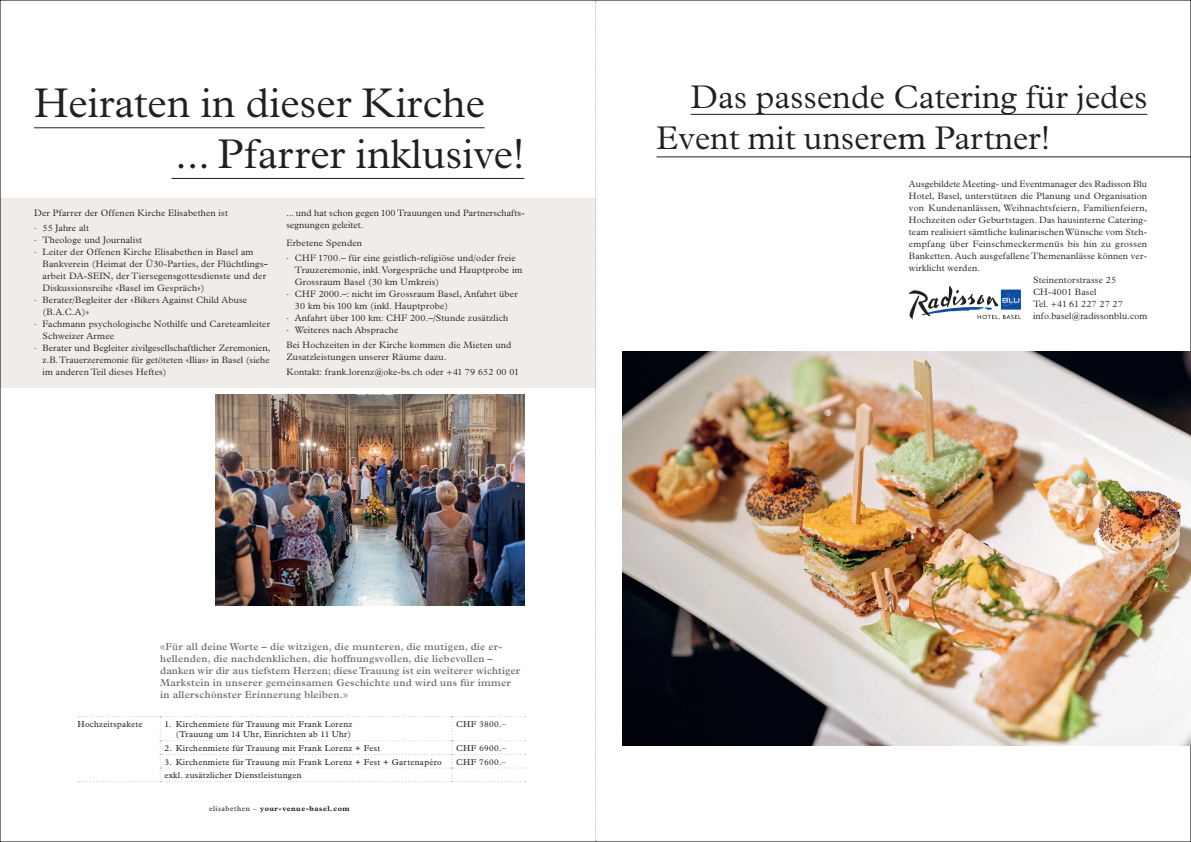
<style>
.page{position:relative;width:1191px;height:842px;background:#fff}
.page>*{position:absolute;margin:0;border:0;box-sizing:border-box;transform-origin:0 0}
.t1{font:300 41.8px/50.6px "Plantin";letter-spacing:.005em;color:#231f20}
.t2{font:300 33px/40.6px "Plantin";letter-spacing:.005em;color:#231f20}
.t3{font:600 10px/12px "Plantin";letter-spacing:.025em;color:#6c6d70}
.t4{font:300 9.2px/12px "Plantin";letter-spacing:.02em;color:#231f20}
.t5{font:8.5px/10px "Plantin";letter-spacing:.035em;color:#231f20;text-align:right}
.t6{font:700 7.3px "Plantin";letter-spacing:.075em;color:#231f20}
.s1{font-size:11.2px}
.s2{font-weight:400}
</style>
<div class="page">
<img style="left:216px;top:395px;width:309px;height:211px">
<hr style="left:34px;top:128px;width:450px;height:1px;background:#231f20">
<hr style="left:171px;top:178px;width:353px;height:1px;background:#231f20">
<div style="left:0;top:198px;width:595px;height:189px;background:#f0ede8"></div>
<svg style="left:78px;top:716px;width:447px;height:66px"></svg>
<svg style="left:595px;top:1px;width:1px;height:840px"></svg>
<img style="left:622px;top:352px;width:569px;height:393px">
<hr style="left:656px;top:157px;width:535px;height:1px;background:#231f20">
<hr style="left:690px;top:114px;width:457px;height:1px;background:#231f20">
<svg style="left:909px;top:286px;width:112px;height:34px"></svg>
<h1 class="t1" style="left:175px;top:78px;width:350px;text-indent:-141px">Heiraten in dieser Kirche ... Pfarrer inklusive!</h1>
<p class="t4" style="left:34px;top:205px;width:195px;line-height:15px">Der Pfarrer der Offenen Kirche Elisabethen ist · 55 Jahre alt</p>
<p class="t4" style="left:34px;top:234px;width:110px">· Theologe und Journalist</p>
<p class="t4" style="left:34px;top:246px;width:221px">· Leiter der Offenen Kirche Elisabethen in Basel am</p>
<p class="t4" style="left:43px;top:258px;width:226px">Bankverein (Heimat der Ü30-Parties, der Flüchtlings<span class="s1">-</span></p>
<p class="t4" style="left:43px;top:270px;width:225px">arbeit DA-SEIN, der Tiersegensgottesdienste und der</p>
<p class="t4" style="left:43px;top:282px;width:164px">Diskussionsreihe «Basel im Gespräch»)</p>
<p class="t4" style="left:34px;top:294px;width:215px">· Berater/Begleiter der «Bikers Against Child Abuse</p>
<p class="t4" style="left:43px;top:306px;width:48px">(B.A.C.A)»</p>
<p class="t4" style="left:34px;top:318px;width:238px">· Fachmann psychologische Nothilfe und Careteamleiter</p>
<p class="t4" style="left:43px;top:330px;width:73px">Schweizer Armee</p>
<p class="t4" style="left:34px;top:342px;width:238px">· Berater und Begleiter zivilgesellschaftlicher Zeremonien,</p>
<p class="t4" style="left:43px;top:354px;width:229px">z.B. Trauerzeremonie für getöteten «Ilias» in Basel (siehe</p>
<p class="t4" style="left:43px;top:366px;width:126px">im anderen Teil dieses Heftes)</p>
<p class="t4" style="left:286px;top:207px;width:240px">... und hat schon gegen 100 Trauungen und Partnerschafts&shy;segnungen geleitet.</p>
<p class="t4" style="left:286px;top:235px;width:231px;line-height:15px">Erbetene Spenden<br>· CHF 1700.– für eine geistlich-religiöse und/oder freie</p>
<p class="t4" style="left:295px;top:264px;width:229px">Trauzeremonie, inkl. Vorgespräche und Hauptprobe im</p>
<p class="t4" style="left:295px;top:276px;width:146px">Grossraum Basel (30 km Umkreis)</p>
<p class="t4" style="left:286px;top:288px;width:233px">· CHF 2000.–: nicht im Grossraum Basel, Anfahrt über</p>
<p class="t4" style="left:295px;top:300px;width:155px">30 km bis 100 km (inkl. Hauptprobe)</p>
<p class="t4" style="left:286px;top:312px;width:223px">· Anfahrt über 100 km: CHF 200.–/Stunde zusätzlich</p>
<p class="t4" style="left:286px;top:324px;width:114px">· Weiteres nach Absprache</p>
<p class="t4" style="left:286px;top:339px;width:227px">Bei Hochzeiten in der Kirche kommen die Mieten und<br>Zusatzleistungen unserer Räume dazu.</p>
<p class="t4" style="left:286px;top:366px;width:234px">Kontakt: frank.lorenz@oke-bs.ch oder +41 79 652 00 01</p>
<p class="t3" style="left:160px;top:641px;width:361px">«Für all deine Worte – die witzigen, die munteren, die mutigen, die er&shy;hellenden, die nachdenklichen, die hoffnungsvollen, die liebevollen – danken wir dir aus tiefstem Herzen; diese Trauung ist ein weiterer wichtiger Markstein in unserer gemeinsamen Geschichte und wird uns für immer in allerschönster Erinnerung bleiben.»</p>
<p class="t5" style="left:77px;top:719px;width:66px">Hochzeitspakete</p>
<p class="t5" style="left:164px;top:719px;width:189px">1. Kirchenmiete für Trauung mit Frank Lorenz (Trauung um 14 Uhr, Einrichten ab 11 Uhr)</p>
<p class="t5" style="left:456px;top:719px;width:52px">CHF 3800.–</p>
<p class="t5" style="left:164px;top:743px;width:217px">2. Kirchenmiete für Trauung mit Frank Lorenz + Fest</p>
<p class="t5" style="left:456px;top:743px;width:52px">CHF 6900.–</p>
<p class="t5" style="left:164px;top:757px;width:279px">3. Kirchenmiete für Trauung mit Frank Lorenz + Fest + Gartenapéro</p>
<p class="t5" style="left:456px;top:757px;width:52px">CHF 7600.–</p>
<p class="t5" style="left:164px;top:770px;width:139px">exkl. zusätzlicher Dienstleistungen</p>
<p class="t6" style="left:209px;top:804px;width:142px"><span class="s2">elisabethen –</span> your-venue-basel.com</p>
<h2 class="t2" style="left:656px;top:77px;width:492px;text-indent:34px">Das passende Catering für jedes<br>Event mit unsere<span class="s2">m</span> Partner!</h2>
<p class="t4" style="left:909px;top:178px;width:240px;text-align:justify">Ausgebildete Meeting- und Eventmanager des Radisson Blu Hotel, Basel, unterstützen die Planung und Organisation von Kundenanlässen, Weihnachtsfeiern, Familienfeiern, Hochzeiten oder Geburtstagen. Das hausinterne Catering&shy;team realisiert sämtliche kulinarischen Wünsche vom Steh&shy;empfang über Feinschmeckermenüs bis hin zu grossen Banketten. Auch ausgefallene Themenanlässe können ver&shy;wirklicht werden.</p>
<p class="t4" style="left:1033px;top:274px;width:116px">Steinentorstrasse 25<br>CH-4001 Basel<br>Tel. +41 61 227 27 27 info.basel@radissonblu.com</p>
</div>
